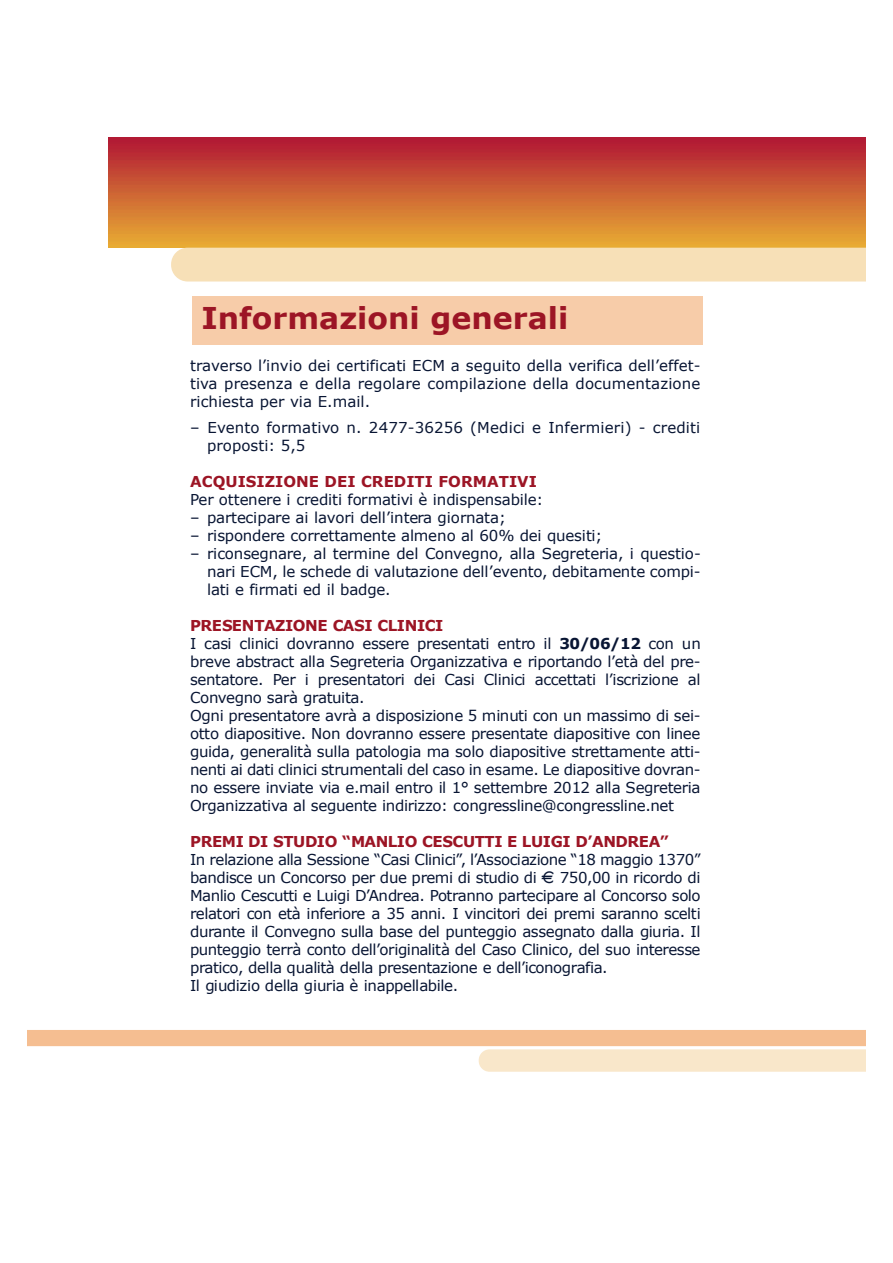
<style>
.page{position:relative;width:893px;height:1263px;background:#fff}
.page>*{position:absolute;margin:0;border:0;box-sizing:border-box;transform-origin:0 0}
.t1{font:700 30px "Verdana";color:#9c1525}
.t2{font:15px/18px "Verdana";letter-spacing:-.025em;color:#081533;text-align:justify}
.t3{font:15px "Verdana";color:#081533}
.t4{font:15px/18px "Verdana";letter-spacing:.01em;color:#081533}
.t5{font:700 15px "Verdana";letter-spacing:-.03em;color:#9c1525}
.t6{font:700 15px "Verdana";color:#9c1525}
.s1{font-weight:700;color:#9c1525}
.s2{font-weight:700}
.s3{font-family:"Euro font"}
</style>
<div class="page">
<img style="left:108px;top:138px;width:757px;height:110px">
<div style="left:171px;top:248px;width:694px;height:34px;background:#f7e0b7"></div>
<div style="left:192px;top:297px;width:510px;height:48px;background:#f7cca9"></div>
<svg style="left:27px;top:1030px;width:838px;height:42px"></svg>
<h1 class="t1" style="left:201px;top:299px;width:368px">Informazioni generali</h1>
<p class="t2" style="left:190px;top:356px;width:512px">traverso l’invio dei certificati ECM a seguito della verifica dell’effet&shy;tiva presenza e della regolare compilazione della documentazione richiesta per via E.mail.</p>
<p class="t4" style="left:207px;top:418px;width:495px;text-indent:-17px">– Evento formativo n. 2477-36256 (Medici e Infermieri) - crediti proposti: 5,5</p>
<p class="t6" style="left:190px;top:472px;width:348px">ACQUISIZIONE DEI CREDITI FORMATIVI</p>
<p class="t3" style="left:190px;top:490px;width:354px">Per ottenere i crediti formativi è indispensabile:</p>
<p class="t3" style="left:190px;top:508px;width:317px">– partecipare ai lavori dell’intera giornata;</p>
<p class="t2" style="left:190px;top:526px;width:413px">– rispondere correttamente almeno al 60% dei quesiti;</p>
<p class="t2" style="left:207px;top:544px;width:495px;text-indent:-17px">– riconsegnare, al termine del Conve g n o, alla Segreteria, i questio&shy;nari ECM, le schede di valutazione dell’eve n to, debitamente compi&shy;lati e firmati ed il badge.</p>
<p class="t2" style="left:190px;top:616px;width:512px;text-align:left"><span class="s1">PRESENTAZIONE CASI CLINICI<br></span>I casi clinici dov ranno essere presentati entro il <span class="s2">30/06/12</span> con un b re ve abstract alla Segreteria Organizzativa e riportando l’età del pre&shy;sentatore. Per i presentatori dei Casi Clinici accettati l’iscrizione al C o nvegno sarà gratuita.<br>Ogni presentatore avrà a disposizione 5 minuti con un massimo di sei&shy;otto diapositive. Non dov ranno essere presentate diapositive con linee guida, generalità sulla patologia ma solo diapositive strettamente atti&shy;nenti ai dati clinici strumentali del caso in esame. Le diapositive dov ra n&shy;no essere inviate via e.mail entro il 1° settembre 2012 alla Segreteria O rg a n izza tiva al seguente indirizzo: congressline@congressline.net</p>
<p class="t5" style="left:190px;top:832px;width:480px">P R E M I D I STUDIO “MANLIO C E S C U T T I E LUIGI D’ANDREA”</p>
<p class="t2" style="left:190px;top:850px;width:512px;text-align:left">In relazione alla Sessione “Casi Clinici”, l’Associazione “18 maggio 1370” bandisce un Concorso per due premi di studio di <span class="s3">E</span> 750,00 in ricordo di Manlio Cescutti e Luigi D’Andrea. Po tranno partecipare al Concorso solo relatori con età inferiore a 35 anni. I vincitori dei premi saranno scelti d u rante il Convegno sulla base del punteggio assegnato dalla giuria. Il punteggio terrà conto dell’originalità del Caso Clinico, del suo interesse p ra tico, della qualità della presentazione e dell’iconogra fia .<br>Il giudizio della giuria è inappellabile.</p>
</div>
